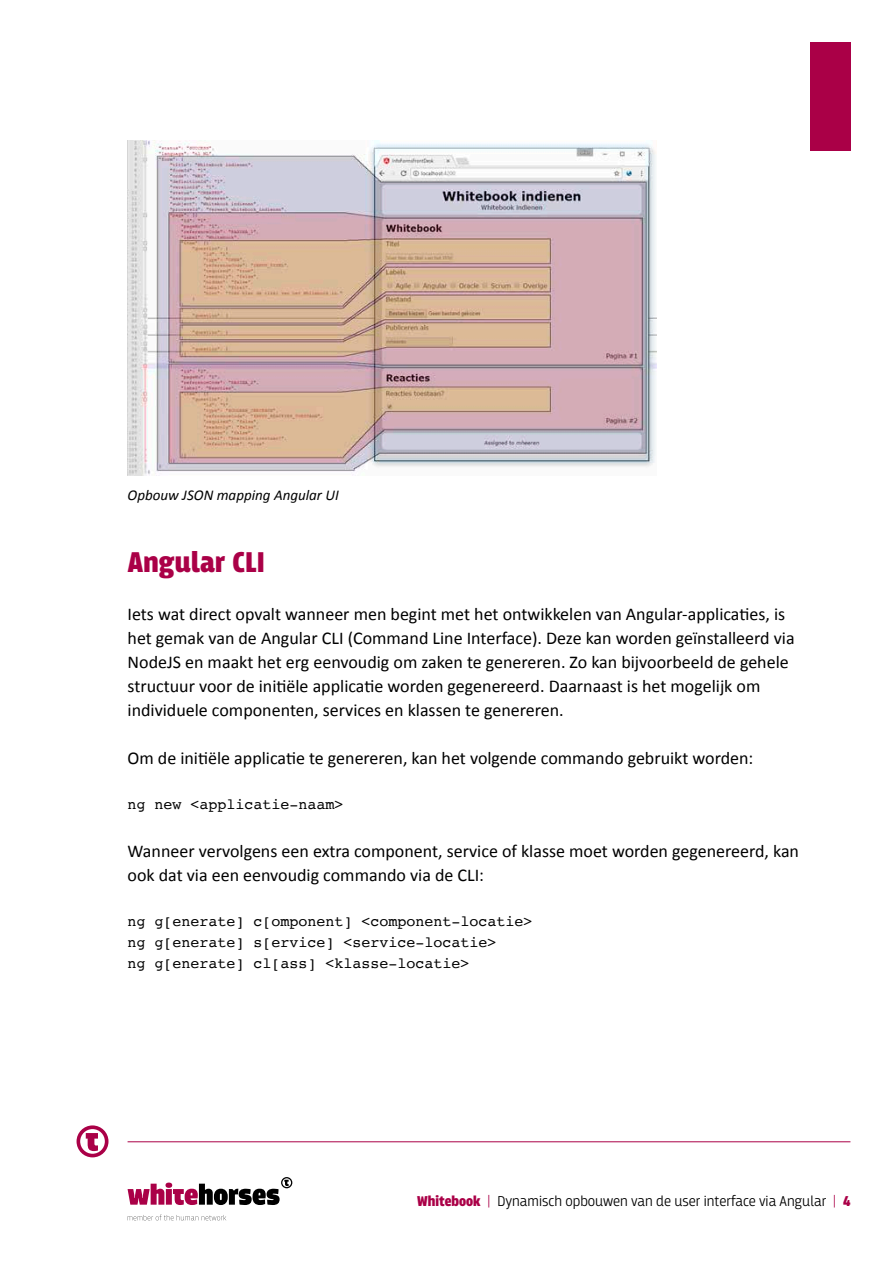
<style>
.page{position:relative;width:893px;height:1263px;background:#fff}
.page>*{position:absolute;margin:0;border:0;box-sizing:border-box;transform-origin:0 0}
.t1{font:900 30px "Breakers";color:#aa0047}
.t2{font:18px/24px "Calibri";color:#000}
.t3{font:15px/21px "Courier";color:#000}
.t4{font:300 15px "Breakers";color:#000}
.t5{font:italic 15px "Calibri";color:#000}
.s1{font-weight:900;color:#aa0047}
.s2{color:#aa0047}
</style>
<div class="page">
<svg style="left:128px;top:1177px;width:164px;height:28px"></svg>
<svg style="left:128px;top:1214px;width:98px;height:6px"></svg>
<hr style="left:128px;top:1141px;width:722px;height:1px;background:#aa0047">
<div style="left:77px;top:1125px;width:31px;height:32px;border:4px solid #aa0047;border-radius:50%"></div>
<svg style="left:86px;top:1133px;width:12px;height:18px"></svg>
<div style="left:810px;top:43px;width:40px;height:108px;background:#aa0047"></div>
<img style="left:128px;top:141px;width:529px;height:335px">
<p class="t5" style="left:128px;top:484px;width:213px">Opbouw JSON mapping Angular UI</p>
<h1 class="t1" style="left:128px;top:544px;width:139px">Angular CLI</h1>
<p class="t2" style="left:128px;top:602px;width:669px">Iets wat direct opvalt wanneer men begint met het ontwikkelen van Angular-applicaties, is het gemak van de Angular CLI (Command Line Interface). Deze kan worden geïnstalleerd via NodeJS en maakt het erg eenvoudig om zaken te genereren. Zo kan bijvoorbeeld de gehele structuur voor de initiële applicatie worden gegenereerd. Daarnaast is het mogelijk om individuele componenten, services en klassen te genereren.</p>
<p class="t2" style="left:128px;top:746px;width:627px">Om de initiële applicatie te genereren, kan het volgende commando gebruikt worden:</p>
<p class="t3" style="left:128px;top:793px;width:218px">ng new &lt;applicatie-naam&gt;</p>
<p class="t2" style="left:128px;top:839px;width:673px">Wanneer vervolgens een extra component, service of klasse moet worden gegenereerd, kan ook dat via een eenvoudig commando via de CLI:</p>
<p class="t3" style="left:128px;top:910px;width:407px">ng g[enerate] c[omponent] &lt;component-locatie&gt; ng g[enerate] s[ervice] &lt;service-locatie&gt;<br>ng g[enerate] cl[ass] &lt;klasse-locatie&gt;</p>
<p class="t4" style="left:417px;top:1192px;width:435px"><span class="s1">Whitebook</span> <span class="s2">|</span> Dynamisch opbouwen van de user interface via Angular <span class="s2">|</span> <span class="s1">4</span></p>
</div>
